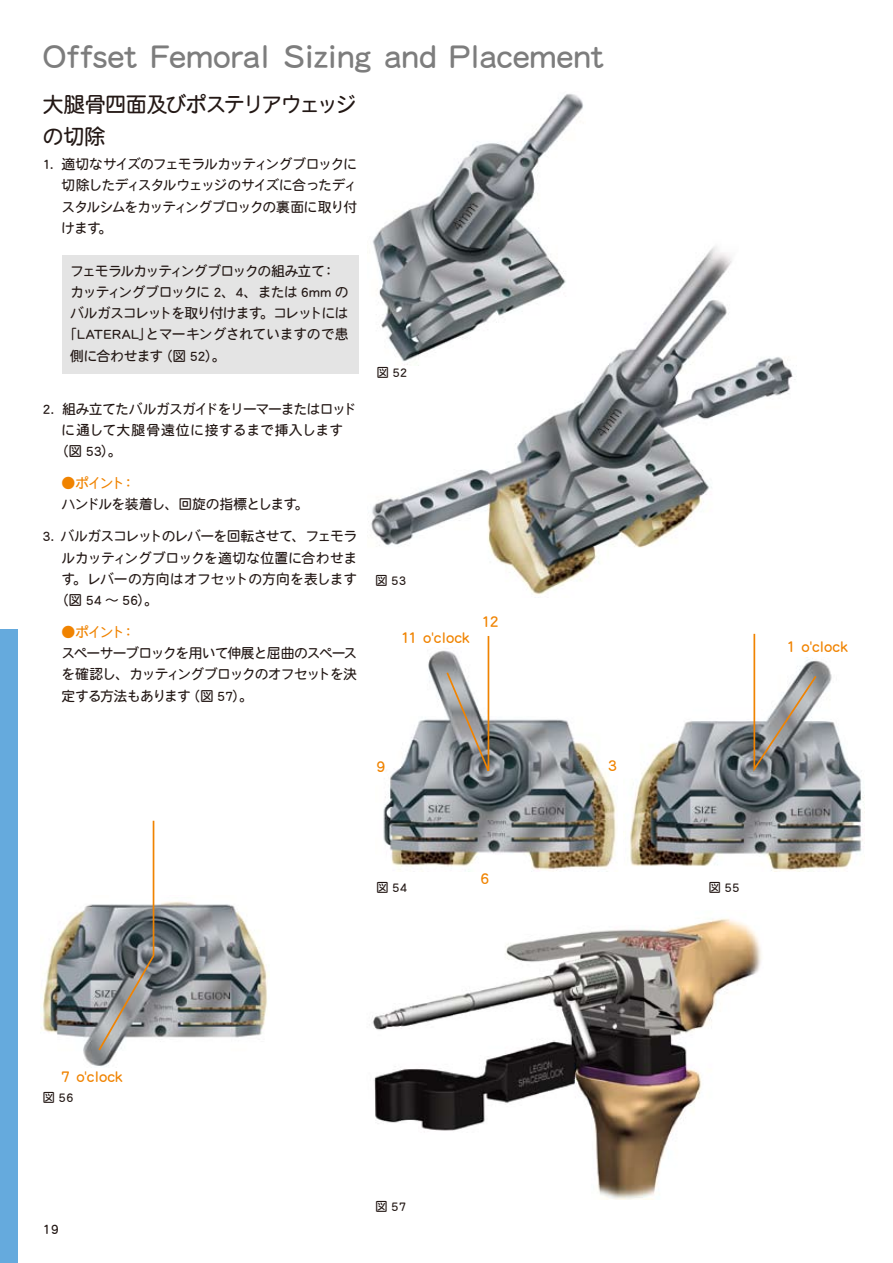
<style>
.page{position:relative;width:893px;height:1263px;background:#fff}
.page>*{position:absolute;margin:0;border:0;box-sizing:border-box;transform-origin:0 0}
.t1{font:34.05px "DFHS Maru Gothic Std W4";letter-spacing:-.015em;color:#7d7d7d}
.t2{font:21.3px/32px "DFHS Maru Gothic Std W4";letter-spacing:-.065em;color:#231815}
.t3{font:15.9px "DFHS Maru Gothic Std W4";letter-spacing:-.035em;color:#f08300}
.t4{font:13.8px/21.3px "DFHS Maru Gothic Std W4";letter-spacing:-.055em;color:#231815;text-align:justify}
.t5{font:13.8px "DFHS Maru Gothic Std W4";letter-spacing:-.075em;color:#231815}
.t6{font:13.8px "DFHS Maru Gothic Std W4";letter-spacing:-.02em;color:#231815}
.t7{font:13.8px "DFHS Maru Gothic Std W4";letter-spacing:-.015em;color:#231815}
.t8{font:13.8px "DFHS Maru Gothic Std W4";letter-spacing:-.085em;color:#231815}
.t9{font:13.8px "DFHS Maru Gothic Std W4";letter-spacing:.02em;color:#231815}
.t10{font:13.8px "DFHS Maru Gothic Std W4";letter-spacing:-.12em;color:#f08300}
.t11{font:12.75px "DFHS Maru Gothic Std W4";letter-spacing:-.01em;color:#231815}
</style>
<div class="page">
<div style="left:62px;top:255px;width:297px;height:118px;background:#e4e4e4"></div>
<img style="left:371px;top:246px;width:425px;height:349px">
<img style="left:371px;top:94px;width:215px;height:272px">
<img style="left:383px;top:650px;width:233px;height:221px">
<svg style="left:445px;top:636px;width:45px;height:143px"></svg>
<img style="left:41px;top:901px;width:227px;height:166px">
<svg style="left:97px;top:820px;width:58px;height:232px"></svg>
<img style="left:623px;top:661px;width:241px;height:210px">
<svg style="left:753px;top:633px;width:65px;height:141px"></svg>
<img style="left:372px;top:918px;width:390px;height:281px">
<div style="left:0;top:629px;width:17px;height:634px;background:#65aadd"></div>
<h1 class="t1" style="left:43px;top:37px;width:563px">Offset Femoral Sizing and Placement</h1>
<h2 class="t2" style="left:43px;top:88px;width:316px">大腿骨四面及びポステリアウェッジの切除</h2>
<p class="t4" style="left:62px;top:153px;width:297px;text-indent:-19px">1. 適切なサイズのフェモラルカッティングブロックに切除したディスタルウェッジのサイズに合ったディスタルシムをカッティングブロックの裏面に取り付けます。</p>
<p class="t8" style="left:70px;top:263px;width:267px">フェモラルカッティングブロックの組み立て：</p>
<p class="t4" style="left:70px;top:281px;width:280px">カッティングブロックに 2、4、または 6mm の</p>
<p class="t5" style="left:70px;top:306px;width:280px">バルガスコレットを取り付けます。コレットには</p>
<p class="t6" style="left:63px;top:327px;width:287px">「LATERAL」とマーキングされていますので患</p>
<p class="t4" style="left:70px;top:345px;width:157px">側に合わせます（図 52）。</p>
<p class="t5" style="left:43px;top:401px;width:316px">2. 組み立てたバルガスガイドをリーマーまたはロッド</p>
<p class="t9" style="left:62px;top:423px;width:297px">に通して大腿骨遠位に接するまで挿入します　</p>
<p class="t4" style="left:55px;top:440px;width:69px">（図 53）。</p>
<p class="t10" style="left:62px;top:476px;width:75px">●ポイント：</p>
<p class="t4" style="left:62px;top:494px;width:249px">ハンドルを装着し、回旋の指標とします。</p>
<p class="t4" style="left:43px;top:525px;width:316px">3. バルガスコレットのレバーを回転させて、フェモラ</p>
<p class="t4" style="left:62px;top:547px;width:297px">ルカッティングブロックを適切な位置に合わせま</p>
<p class="t7" style="left:62px;top:571px;width:297px">す。レバーの方向はオフセットの方向を表します</p>
<p class="t4" style="left:55px;top:589px;width:105px">（図 54 ～ 56）。</p>
<p class="t10" style="left:62px;top:624px;width:75px">●ポイント：</p>
<p class="t4" style="left:62px;top:642px;width:297px">スペーサーブロックを用いて伸展と屈曲のスペースを確認し、カッティングブロックのオフセットを決定する方法もあります（図 57）。</p>
<p class="t11" style="left:376px;top:365px;width:33px">図 52</p>
<p class="t11" style="left:375px;top:574px;width:33px">図 53</p>
<p class="t3" style="left:481px;top:613px;width:19px">12</p>
<p class="t3" style="left:400px;top:629px;width:71px">11 o'clock</p>
<p class="t3" style="left:376px;top:757px;width:11px">9</p>
<p class="t3" style="left:608px;top:756px;width:11px">3</p>
<p class="t3" style="left:480px;top:869px;width:11px">6</p>
<p class="t11" style="left:376px;top:881px;width:33px">図 54</p>
<p class="t11" style="left:708px;top:881px;width:33px">図 55</p>
<p class="t3" style="left:786px;top:637px;width:63px">1 o'clock</p>
<p class="t3" style="left:61px;top:1067px;width:63px">7 o'clock</p>
<p class="t11" style="left:43px;top:1091px;width:33px">図 56</p>
<p class="t4" style="left:43px;top:1219px;width:18px">19</p>
<p class="t11" style="left:375px;top:1200px;width:33px">図 57</p>
</div>
